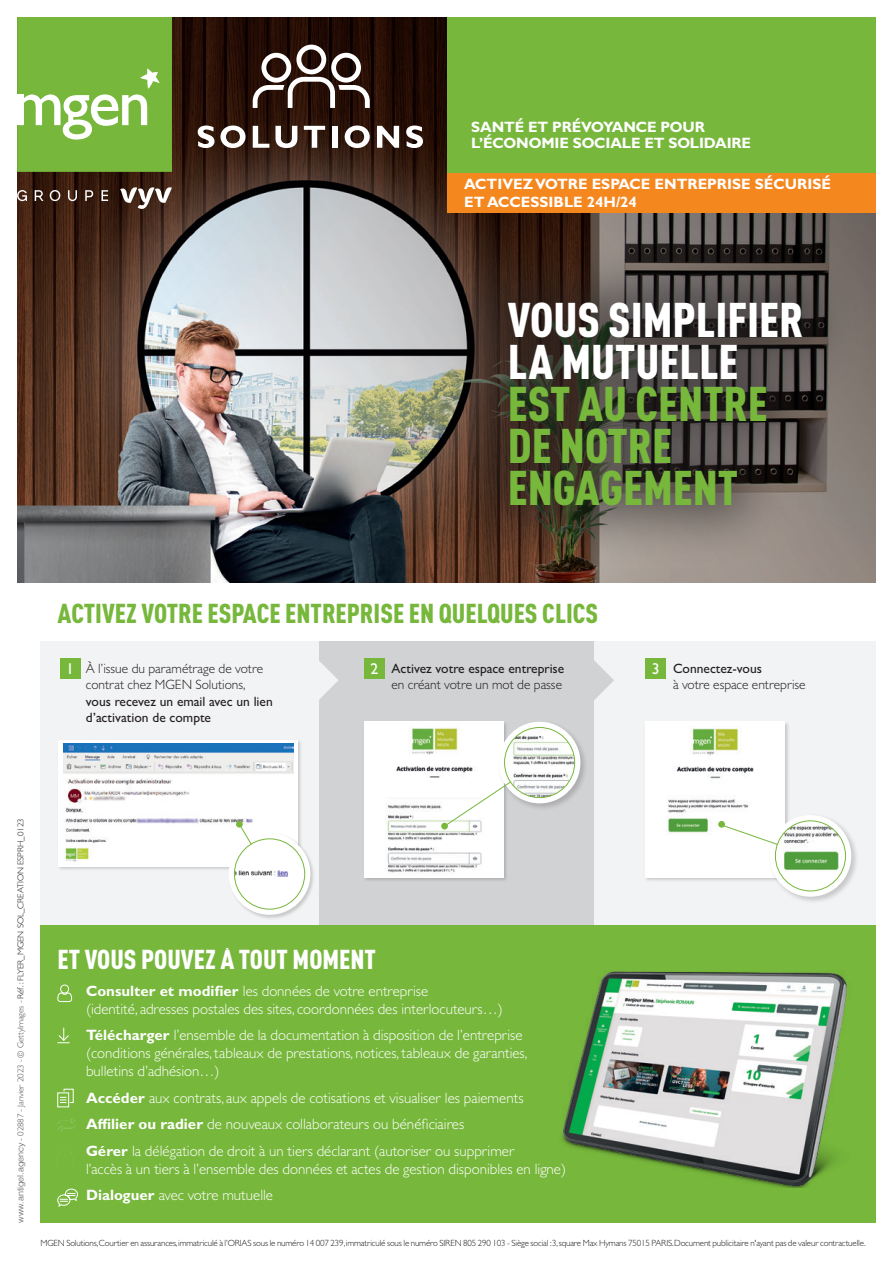
<style>
.page{position:relative;width:893px;height:1263px;background:#fff}
.page>*{position:absolute;margin:0;border:0;box-sizing:border-box;transform-origin:0 0}
.t1{font:48px/42px "MGEN Din Pro Condensed Black Modif";color:#77b73c}
.Titre_Vert_DinPro{font:27px "MGEN Din Pro Condensed Black Modif";color:#77b73c}
.Titre_Vert_DinPro-2{font:27px "MGEN Din Pro Condensed Black Modif";color:#fff}
.Titre_Vert_DinPro-3{font:500 15.75px "Mgen Gill Sans MT Pro";color:#fff}
.Texte_courant_Corps1{font:300 15px/18px "Mgen Gill Sans MT Pro";color:#fff}
.t2{font:700 15px/18px "Mgen Gill Sans MT Pro";letter-spacing:-.01em;color:#fff}
.Texte_courant_Corps1-2{font:300 13.5px/16.2px "Mgen Gill Sans MT Pro";color:#231f20}
.Texte_courant_Corps1-3{font:500 13.5px/16.2px "Mgen Gill Sans MT Pro";color:#231f20}
.t3{font:300 9px "Mgen Gill Sans MT Pro";letter-spacing:-.015em;color:#231f20}
.Mentions_légales{font:300 8.7px "Mgen Gill Sans MT Pro";letter-spacing:-.01em;color:#231f20;scale:1.04 1}
.s1{color:#fff}
.s2{font-weight:500}
.s3{font-weight:300}
.s4{font-family:"Helvetica";color:#57585a}
.s5{color:#57585a}
.s6{font-weight:700}
</style>
<div class="page">
<img style="left:17px;top:17px;width:859px;height:566px">
<div style="left:40px;top:641px;width:279px;height:284px;background:#f2f3f4"></div>
<div style="left:594px;top:641px;width:282px;height:284px;background:#f2f3f4"></div>
<div style="left:319px;top:641px;width:275px;height:284px;background:#d1d2d4"></div>
<div style="left:57px;top:739px;width:246px;height:132px;background:#231f20;opacity:.2"></div>
<div style="left:58px;top:740px;width:240px;height:126px;background:linear-gradient(to right,#fff,#fff)"></div>
<img style="left:63px;top:744px;width:230px;height:122px">
<div style="left:60px;top:659px;width:21px;height:20px;background:#77b73c"></div>
<div style="left:364px;top:659px;width:21px;height:20px;background:#77b73c"></div>
<div style="left:645px;top:659px;width:21px;height:20px;background:#77b73c"></div>
<svg style="left:319px;top:661px;width:19px;height:39px"></svg>
<div style="left:447px;top:172px;width:429px;height:41px;background:#f5871f"></div>
<div style="left:40px;top:925px;width:836px;height:298px;background:#77b73c"></div>
<svg style="left:57px;top:984px;width:15px;height:18px"></svg>
<svg style="left:58px;top:1028px;width:12px;height:15px"></svg>
<svg style="left:57px;top:1089px;width:18px;height:42px"></svg>
<svg style="left:57px;top:1149px;width:17px;height:17px"></svg>
<svg style="left:57px;top:1188px;width:21px;height:18px"></svg>
<div style="left:451px;top:242px;width:409px;height:323px;background:#231f20;opacity:.55"></div>
<svg style="left:594px;top:660px;width:20px;height:40px"></svg>
<div style="left:236px;top:821px;width:7px;height:7px;background:#77b73c;border-radius:50%"></div>
<div style="left:228px;top:833px;width:88px;height:87px;background:#231f20;opacity:.2"></div>
<div style="left:229px;top:833px;width:81px;height:82px;background:#fff;border-radius:50%"></div>
<svg style="left:238px;top:823px;width:33px;height:34px"></svg>
<img style="left:234px;top:839px;width:71px;height:70px;border-radius:35px">
<div style="left:234px;top:838px;width:71px;height:71px;border:1px solid #77b73c;border-radius:50%"></div>
<img style="left:562px;top:971px;width:285px;height:217px">
<div style="left:363px;top:721px;width:145px;height:161px;background:#231f20;opacity:.2"></div>
<img style="left:364px;top:722px;width:139px;height:155px">
<div style="left:441px;top:823px;width:7px;height:6px;background:#77b73c;border-radius:50%"></div>
<div style="left:497px;top:720px;width:91px;height:91px;background:#231f20;opacity:.2"></div>
<div style="left:499px;top:722px;width:81px;height:81px;background:#fff;border-radius:50%"></div>
<svg style="left:444px;top:761px;width:97px;height:66px"></svg>
<img style="left:505px;top:727px;width:70px;height:71px;border-radius:35px">
<div style="left:504px;top:727px;width:71px;height:71px;border:1px solid #77b73c;border-radius:50%"></div>
<div style="left:645px;top:721px;width:145px;height:161px;background:#231f20;opacity:.2"></div>
<img style="left:645px;top:722px;width:140px;height:155px">
<div style="left:718px;top:821px;width:7px;height:7px;background:#77b73c;border-radius:50%"></div>
<div style="left:768px;top:813px;width:91px;height:91px;background:#231f20;opacity:.2"></div>
<svg style="left:770px;top:815px;width:81px;height:82px"></svg>
<svg style="left:721px;top:824px;width:74px;height:33px"></svg>
<img style="left:775px;top:821px;width:70px;height:70px;border-radius:35px">
<div style="left:775px;top:820px;width:71px;height:71px;border:1px solid #77b73c;border-radius:50%"></div>
<div style="left:447px;top:17px;width:429px;height:155px;background:#77b73c"></div>
<svg style="left:253px;top:45px;width:117px;height:63px"></svg>
<svg style="left:198px;top:126px;width:16px;height:22px"></svg>
<svg style="left:220px;top:126px;width:26px;height:22px"></svg>
<svg style="left:253px;top:126px;width:16px;height:22px"></svg>
<svg style="left:275px;top:126px;width:22px;height:22px"></svg>
<svg style="left:304px;top:126px;width:21px;height:22px"></svg>
<div style="left:332px;top:126px;width:5px;height:22px;background:#fff"></div>
<svg style="left:345px;top:126px;width:25px;height:22px"></svg>
<svg style="left:377px;top:126px;width:22px;height:22px"></svg>
<svg style="left:406px;top:126px;width:17px;height:22px"></svg>
<svg style="left:17px;top:190px;width:10px;height:11px"></svg>
<svg style="left:35px;top:190px;width:8px;height:11px"></svg>
<svg style="left:50px;top:190px;width:10px;height:11px"></svg>
<svg style="left:68px;top:190px;width:9px;height:11px"></svg>
<svg style="left:85px;top:190px;width:8px;height:11px"></svg>
<svg style="left:102px;top:190px;width:6px;height:11px"></svg>
<svg style="left:120px;top:187px;width:52px;height:22px"></svg>
<svg style="left:17px;top:17px;width:155px;height:155px;background:#83bd4e"></svg>
<div style="left:13px;top:95px;width:10px;height:30px;background:#fff"></div>
<p class="t2" style="left:471px;top:118px;width:281px;line-height:16.5px">SANTÉ ET PRÉVOYANCE POUR<br>L’ÉCONOMIE SOCIALE ET SOLIDAIRE</p>
<p class="t2" style="left:464px;top:174px;width:368px">ACTIVEZ VOTRE ESPACE ENTREPRISE SÉCURISÉ<br>ET ACCESSIBLE 24H/24</p>
<p class="t1" style="left:508px;top:294px;width:297px"><span class="s1">VOUS SIMPLIFIER<br>LA MUTUELLE<br></span>EST AU CENTRE<br>DE NOTRE<br>ENGAGEMENT</p>
<p class="Titre_Vert_DinPro" style="left:58px;top:592px;width:542px">ACTIVEZ VOTRE ESPACE ENTREPRISE EN QUELQUES CLICS</p>
<p class="Titre_Vert_DinPro-3" style="left:66px;top:660px;width:9px">1</p>
<p class="Texte_courant_Corps1-2" style="left:86px;top:660px;width:188px">À l’issue du paramétrage de votre contrat chez MGEN Solutions, <span class="s2">vous recevez un email avec un lien d’activation de compte</span></p>
<p class="Titre_Vert_DinPro-3" style="left:370px;top:660px;width:9px">2</p>
<p class="Texte_courant_Corps1-3" style="left:391px;top:660px;width:174px">Activez votre espace entreprise <span class="s3">en créant votre un mot de passe</span></p>
<p class="Titre_Vert_DinPro-3" style="left:652px;top:660px;width:9px">3</p>
<p class="Texte_courant_Corps1-2" style="left:673px;top:660px;width:134px"><span class="s2">Connectez-vous<br></span>à votre espace entreprise</p>
<p class="Mentions_légales" style="left:15px;top:1223px;width:390px;rotate:-90deg"><span class="s4">www.antigel.agency</span> <span class="s5">- 02887 - Janvier 2023 - © GettyImages -</span> Réf. : FLYER_MGEN SOL_CREATION ESPRH_0123</p>
<p class="Titre_Vert_DinPro-2" style="left:58px;top:939px;width:320px">ET VOUS POUVEZ À TOUT MOMENT</p>
<p class="Texte_courant_Corps1" style="left:86px;top:981px;width:418px"><span class="s6">Consulter et modifier</span> les données de votre entreprise<br>(identité, adresses postales des sites, coordonnées des interlocuteurs…)</p>
<p class="Texte_courant_Corps1" style="left:86px;top:1026px;width:443px"><span class="s6">Télécharger</span> l’ensemble de la documentation à disposition de l’entreprise (conditions générales, tableaux de prestations, notices, tableaux de garanties, bulletins d’adhésion…)</p>
<p class="Texte_courant_Corps1" style="left:86px;top:1088px;width:439px"><span class="s6">Accéder</span> aux contrats, aux appels de cotisations et visualiser les paiements</p>
<p class="Texte_courant_Corps1" style="left:86px;top:1115px;width:380px"><span class="s6">Affilier ou radier</span> de nouveaux collaborateurs ou bénéficiaires</p>
<p class="Texte_courant_Corps1" style="left:86px;top:1141px;width:481px"><span class="s6">Gérer</span> la délégation de droit à un tiers déclarant (autoriser ou supprimer<br>l’accès à un tiers à l’ensemble des données et actes de gestion disponibles en ligne)</p>
<p class="Texte_courant_Corps1" style="left:86px;top:1186px;width:189px"><span class="s6">Dialoguer</span> avec votre mutuelle</p>
<p class="t3" style="left:40px;top:1237px;width:827px">MGEN Solutions, Courtier en assurances, immatriculé à l’ORIAS sous le numéro 14 007 239, immatriculé sous le numéro SIREN 805 290 103 - Siège social : 3, square Max Hymans 75015 PARIS. Document publicitaire n'ayant pas de valeur contractuelle.</p>
</div>
